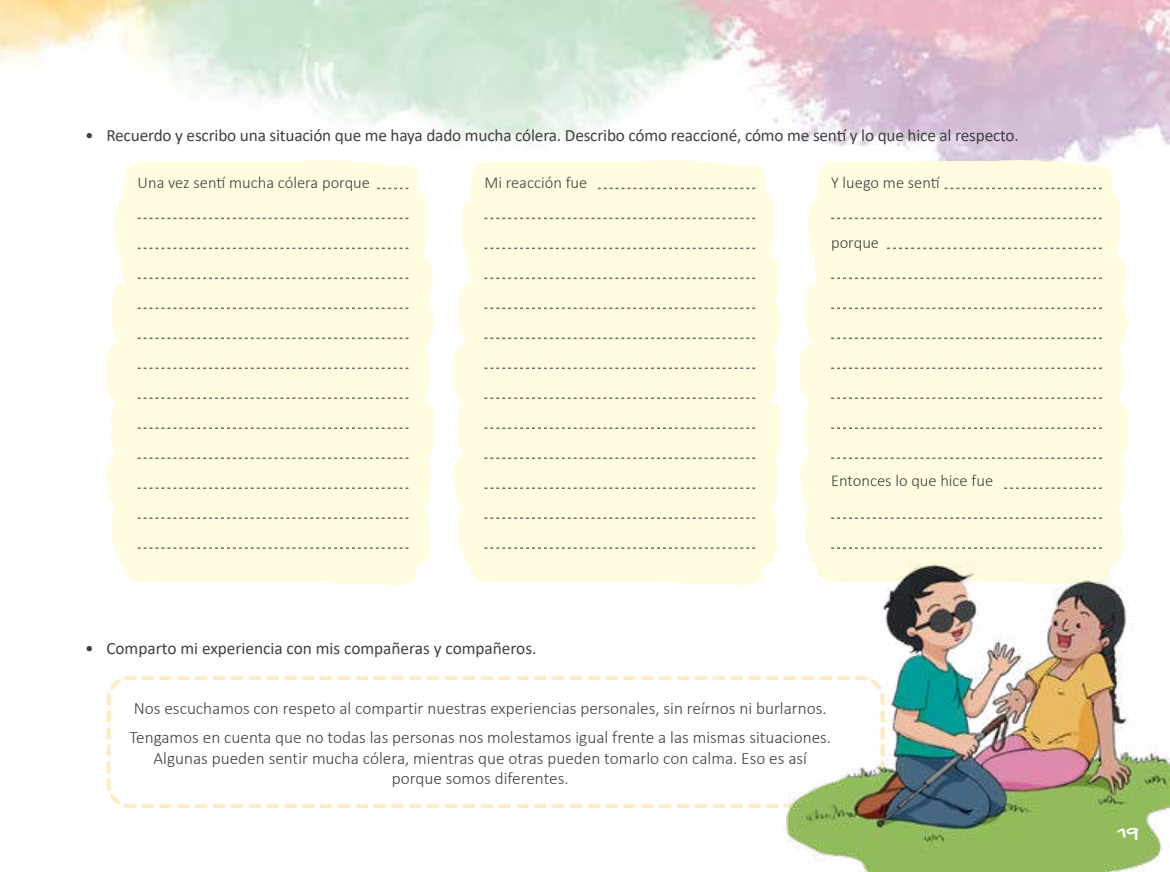
<style>
.page{position:relative;width:1170px;height:872px;background:#fff}
.page>*{position:absolute;margin:0;border:0;box-sizing:border-box;transform-origin:0 0}
.t1{font:21px "Gochi Hand";color:#fff;scale:1.14 1}
.t2{font:300 17.25px/29.2px "Calibri";color:#414042}
.t3{font:17.25px "Calibri";letter-spacing:-.01em;color:#414042}
.t4{font:300 16.5px "Calibri";color:#414042}
</style>
<div class="page">
<img style="left:0;top:0;width:1169px;height:445px">
<svg style="left:106px;top:675px;width:670px;height:134px"></svg>
<div style="left:799px;top:160px;width:328px;height:367px;background:#fffcdf"></div>
<div style="left:453px;top:160px;width:327px;height:425px;background:#fffcdf"></div>
<div style="left:106px;top:160px;width:328px;height:425px;background:#fffcdf"></div>
<svg style="left:831px;top:337px;width:270px;height:2px"></svg>
<svg style="left:484px;top:337px;width:271px;height:2px"></svg>
<svg style="left:138px;top:337px;width:270px;height:2px"></svg>
<svg style="left:831px;top:397px;width:270px;height:2px"></svg>
<svg style="left:484px;top:397px;width:271px;height:2px"></svg>
<svg style="left:138px;top:397px;width:270px;height:2px"></svg>
<svg style="left:886px;top:248px;width:215px;height:1px"></svg>
<svg style="left:484px;top:248px;width:271px;height:1px"></svg>
<svg style="left:138px;top:248px;width:270px;height:1px"></svg>
<svg style="left:831px;top:218px;width:270px;height:1px"></svg>
<svg style="left:484px;top:218px;width:271px;height:1px"></svg>
<svg style="left:138px;top:218px;width:270px;height:1px"></svg>
<svg style="left:377px;top:188px;width:31px;height:1px"></svg>
<svg style="left:944px;top:188px;width:157px;height:1px"></svg>
<svg style="left:597px;top:188px;width:158px;height:1px"></svg>
<svg style="left:831px;top:367px;width:270px;height:2px"></svg>
<svg style="left:484px;top:367px;width:271px;height:2px"></svg>
<svg style="left:138px;top:367px;width:270px;height:2px"></svg>
<svg style="left:831px;top:427px;width:270px;height:2px"></svg>
<svg style="left:484px;top:427px;width:271px;height:2px"></svg>
<svg style="left:138px;top:427px;width:270px;height:2px"></svg>
<svg style="left:831px;top:277px;width:270px;height:2px"></svg>
<svg style="left:484px;top:277px;width:271px;height:2px"></svg>
<svg style="left:138px;top:277px;width:270px;height:2px"></svg>
<svg style="left:831px;top:457px;width:270px;height:2px"></svg>
<svg style="left:484px;top:457px;width:271px;height:2px"></svg>
<svg style="left:138px;top:457px;width:270px;height:2px"></svg>
<svg style="left:1003px;top:487px;width:98px;height:2px"></svg>
<svg style="left:484px;top:487px;width:271px;height:2px"></svg>
<svg style="left:138px;top:487px;width:270px;height:2px"></svg>
<svg style="left:831px;top:517px;width:270px;height:2px"></svg>
<svg style="left:484px;top:517px;width:271px;height:2px"></svg>
<svg style="left:138px;top:517px;width:270px;height:2px"></svg>
<svg style="left:484px;top:547px;width:271px;height:2px"></svg>
<svg style="left:138px;top:547px;width:270px;height:2px"></svg>
<svg style="left:831px;top:307px;width:270px;height:2px"></svg>
<svg style="left:484px;top:307px;width:271px;height:2px"></svg>
<svg style="left:138px;top:307px;width:270px;height:2px"></svg>
<img style="left:776px;top:527px;width:393px;height:345px">
<p class="t3" style="left:85px;top:123px;width:935px">• Recuerdo y escribo una situación que me haya dado mucha cólera. Describo cómo reaccioné, cómo me sentí y lo que hice al respecto.</p>
<p class="t4" style="left:138px;top:173px;width:234px">Una vez sentí mucha cólera porque</p>
<p class="t4" style="left:484px;top:175px;width:104px">Mi reacción fue</p>
<p class="t3" style="left:85px;top:642px;width:453px">• Comparto mi experiencia con mis compañeras y compañeros.</p>
<p class="t4" style="left:831px;top:173px;width:110px">Y luego me sentí</p>
<p class="t4" style="left:831px;top:234px;width:49px">porque</p>
<p class="t4" style="left:831px;top:472px;width:163px">Entonces lo que hice fue</p>
<p class="t2" style="left:129px;top:693px;width:703px">Nos escuchamos con respeto al compartir nuestras experiencias personales, sin reírnos ni burlarnos.<br>Tengamos en cuenta que no todas las personas nos molestamos igual frente a las mismas situaciones.</p>
<p class="t2" style="left:153px;top:747px;width:655px;line-height:20.7px;text-align:center">Algunas pueden sentir mucha cólera, mientras que otras pueden tomarlo con calma. Eso es así porque somos diferentes.</p>
<p class="t1" style="left:1117px;top:824px;width:20px">19</p>
</div>
